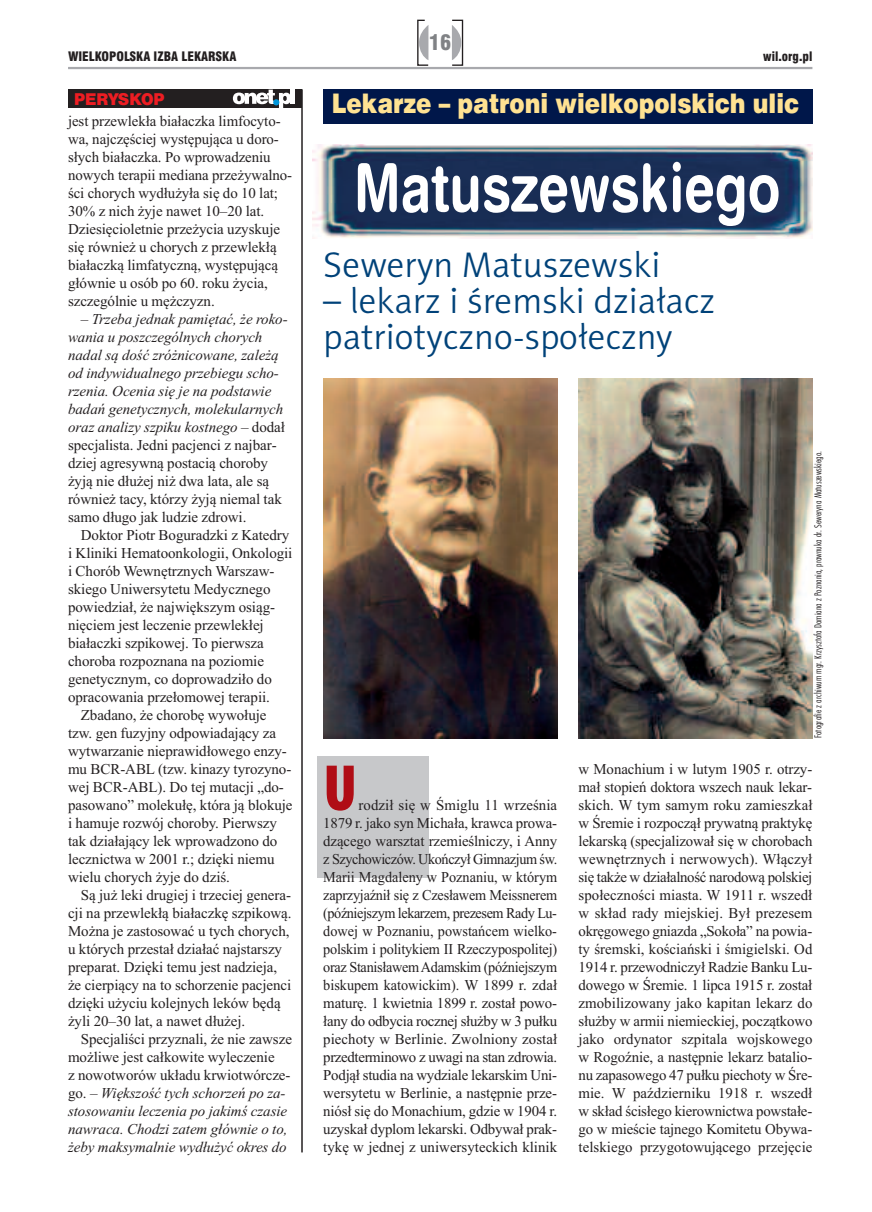
<style>
.page{position:relative;width:872px;height:1212px;background:#fff}
.page>*{position:absolute;margin:0;border:0;box-sizing:border-box;transform-origin:0 0}
.t1{font:66.45px "Swis 721 Bd Rnd EU";color:#fff;scale:.81 1}
.t2{font:900 condensed 66px "Myriad Pro";color:#b00d15}
.t3{font:36px/36px "Naomi Sans EFNTT Light";color:#004279}
.t4{font:27px "Swis 721 Blk EU";color:#ffe292;scale:.85 1}
.t5{font:21px "Swis 721 Blk Cn EU";color:#808285}
.t6{font:15px/18px "Times New Roman";letter-spacing:-.005em;color:#231f20;text-align:justify}
.t7{font:italic 15px/18px "Times New Roman";letter-spacing:-.005em;color:#231f20}
.t8{font:15px "Swis 721 Blk 2 EU";letter-spacing:-.005em;color:#ee1d23}
.t9{font:12.75px "Swis 721 Blk Cn EU";color:#231f20}
.t10{font:10.5px "Futura TEE Ligh Cond";color:#231f20}
.s1{font-style:normal}
</style>
<div class="page">
<div style="left:317px;top:756px;width:112px;height:122px;background:#c7c8ca"></div>
<div style="left:451px;top:20px;width:12px;height:46px;border:1px solid #231f20"></div>
<svg style="left:452px;top:25px;width:9px;height:35px"></svg>
<svg style="left:417px;top:19px;width:12px;height:47px"></svg>
<hr style="left:68px;top:67px;width:744px;height:2px;background:#a8a9ad">
<div style="left:68px;top:89px;width:234px;height:19px;background:#231f20"></div>
<hr style="left:301px;top:89px;width:2px;height:1063px;background:#231f20">
<hr style="left:291px;top:89px;width:4px;height:15px;background:#fff">
<svg style="left:233px;top:90px;width:58px;height:18px"></svg>
<img style="left:578px;top:378px;width:234px;height:360px">
<img style="left:323px;top:378px;width:234px;height:360px">
<img style="left:313px;top:144px;width:499px;height:94px">
<div style="left:323px;top:89px;width:489px;height:34px;background:#00174a"></div>
<h3 class="t5" style="left:429px;top:30px;width:24px">16</h3>
<p class="t9" style="left:68px;top:48px;width:170px">WIELKOPOLSKA IZBA LEKARSKA</p>
<p class="t9" style="left:763px;top:48px;width:51px">wil.org.pl</p>
<p class="t8" style="left:74px;top:89px;width:92px">PERYSKOP</p>
<p class="t6" style="left:68px;top:112px;width:226px;text-align:left">jest przewlekła białaczka limfocyto&shy;wa, najczęściej występująca u doro&shy;słych białaczka. Po wprowadzeniu nowych terapii mediana przeżywalno&shy;ści chorych wydłużyła się do 10 lat; 30% z nich żyje nawet 10–20 lat.<br>Dziesięcioletnie przeżycia uzyskuje się również u chorych z przewlekłą białaczką limfatyczną, występującą głównie u osób po 60. roku życia, szczególnie u mężczyzn.</p>
<p class="t7" style="left:68px;top:310px;width:221px;text-indent:13px"><span class="s1">–</span> Trzeba jednak pamiętać, że roko&shy;wania u poszczególnych chorych nadal są dość zróżnicowane, zależą od indywidualnego przebiegu scho&shy;rzenia. Ocenia się je na podstawie badań genetycznych, molekularnych oraz analizy szpiku kostnego <span class="s1">– dodał specjalista. Jedni pacjenci z najbar&shy;dziej agresywną postacią choroby żyją nie dłużej niż dwa lata, ale są również tacy, którzy żyją niemal tak samo długo jak ludzie zdrowi.</span></p>
<p class="t6" style="left:81px;top:526px;width:210px">Doktor Piotr Boguradzki z Katedry</p>
<p class="t6" style="left:68px;top:544px;width:226px">i Kliniki Hematoonkologii, Onkologii</p>
<p class="t6" style="left:68px;top:562px;width:208px">i Chorób Wewnętrznych Warszaw-</p>
<p class="t6" style="left:68px;top:580px;width:204px">skiego Uniwersytetu Medycznego</p>
<p class="t6" style="left:68px;top:598px;width:208px">powiedział, że największym osiąg-</p>
<p class="t6" style="left:68px;top:616px;width:197px">nięciem jest leczenie przewlekłej</p>
<p class="t6" style="left:68px;top:634px;width:197px">białaczki szpikowej. To pierwsza</p>
<p class="t6" style="left:68px;top:652px;width:197px">choroba rozpoznana na poziomie</p>
<p class="t6" style="left:68px;top:670px;width:205px">genetycznym, co doprowadziło do</p>
<p class="t6" style="left:68px;top:688px;width:203px">opracowania przełomowej terapii.</p>
<p class="t6" style="left:81px;top:706px;width:187px">Zbadano, że chorobę wywołuje</p>
<p class="t6" style="left:68px;top:724px;width:209px">tzw. gen fuzyjny odpowiadający za</p>
<p class="t6" style="left:68px;top:742px;width:220px">wytwarzanie nieprawidłowego enzy-</p>
<p class="t6" style="left:68px;top:760px;width:225px">mu BCR-ABL (tzw. kinazy tyrozyno-</p>
<p class="t6" style="left:68px;top:778px;width:217px">wej BCR-ABL). Do tej mutacji „do-</p>
<p class="t6" style="left:68px;top:796px;width:226px">pasowano” molekułę, która ją blokuje</p>
<p class="t6" style="left:68px;top:814px;width:210px">i hamuje rozwój choroby. Pierwszy</p>
<p class="t6" style="left:68px;top:832px;width:211px">tak działający lek wprowadzono do</p>
<p class="t6" style="left:68px;top:850px;width:208px">lecznictwa w 2001 r.; dzięki niemu</p>
<p class="t6" style="left:68px;top:868px;width:163px">wielu chorych żyje do dziś.</p>
<p class="t6" style="left:81px;top:886px;width:212px">Są już leki drugiej i trzeciej genera-</p>
<p class="t6" style="left:68px;top:904px;width:225px">cji na przewlekłą białaczkę szpikową.</p>
<p class="t6" style="left:68px;top:922px;width:223px">Można je zastosować u tych chorych,</p>
<p class="t6" style="left:68px;top:940px;width:215px">u których przestał działać najstarszy</p>
<p class="t6" style="left:68px;top:958px;width:211px">preparat. Dzięki temu jest nadzieja,</p>
<p class="t6" style="left:68px;top:976px;width:225px">że cierpiący na to schorzenie pacjenci</p>
<p class="t6" style="left:68px;top:994px;width:214px">dzięki użyciu kolejnych leków będą</p>
<p class="t6" style="left:68px;top:1012px;width:179px">żyli 20–30 lat, a nawet dłużej.</p>
<p class="t6" style="left:81px;top:1030px;width:213px">Specjaliści przyznali, że nie zawsze</p>
<p class="t6" style="left:68px;top:1048px;width:208px">możliwe jest całkowite wyleczenie</p>
<p class="t6" style="left:68px;top:1066px;width:224px">z nowotworów układu krwiotwórcze-</p>
<p class="t7" style="left:68px;top:1084px;width:219px"><span class="s1">go. –</span> Większość tych schorzeń po za-</p>
<p class="t7" style="left:68px;top:1102px;width:221px">stosowaniu leczenia po jakimś czasie</p>
<p class="t7" style="left:68px;top:1120px;width:221px">nawraca. Chodzi zatem głównie o to,</p>
<p class="t7" style="left:68px;top:1138px;width:220px">żeby maksymalnie wydłużyć okres do</p>
<h3 class="t4" style="left:332px;top:86px;width:551px">Lekarze – patroni wielkopolskich ulic</h3>
<h1 class="t1" style="left:354px;top:148px;width:528px">Matuszewskiego</h1>
<h3 class="t3" style="left:323px;top:246px;width:338px">Seweryn Matuszewski</h3>
<h3 class="t3" style="left:323px;top:282px;width:393px">– lekarz i śremski działacz patriotyczno-społeczny</h3>
<p class="t10" style="left:812px;top:738px;width:289px;rotate:-90deg">Fotografie z archiwum mgr. Krzysztofa Domiana z Poznania, prawnuka dr. Seweryna Matuszewskiego.</p>
<h2 class="t2" style="left:323px;top:765px;width:35px">U</h2>
<p class="t6" style="left:323px;top:796px;width:235px;text-indent:35px">rodził się w Śmiglu 11 września 1879 r. jako syn Michała, krawca prowa&shy;dzącego warsztat rzemieślniczy, i Anny z Szychowiczów. Ukończył Gimnazjum św.<br>Marii Magdaleny w Poznaniu, w którym zaprzyjaźnił się z Czesławem Meissnerem (późniejszym lekarzem, prezesem Rady Lu&shy;dowej w Poznaniu, powstańcem wielko&shy;polskim i politykiem II Rzeczypospolitej) oraz StanisławemAdamskim (późniejszym biskupem katowickim). W 1899 r. zdał maturę. 1 kwietnia 1899 r. został powo&shy;łany do odbycia rocznej służby w 3 pułku piechoty w Berlinie. Zwolniony został przedterminowo z uwagi na stan zdrowia.<br>Podjął studia na wydziale lekarskim Uni&shy;wersytetu w Berlinie, a następnie prze&shy;niósł się do Monachium, gdzie w 1904 r. uzyskał dyplom lekarski. Odbywał prak&shy;tykę w jednej z uniwersyteckich klinik</p>
<p class="t6" style="left:578px;top:760px;width:235px">w Monachium i w lutym 1905 r. otrzy&shy;mał stopień doktora wszech nauk lekar&shy;skich. W tym samym roku zamieszkał w Śremie i rozpoczął prywatną praktykę lekarską (specjalizował się w chorobach wewnętrznych i nerwowych). Włączył się także w działalność narodową polskiej społeczności miasta. W 1911 r. wszedł w skład rady miejskiej. Był prezesem okręgowego gniazda „Sokoła” na powia&shy;ty śremski, kościański i śmigielski. Od 1914 r. przewodniczył Radzie Banku Lu&shy;dowego w Śremie. 1 lipca 1915 r. został zmobilizowany jako kapitan lekarz do służby w armii niemieckiej, początkowo jako ordynator szpitala wojskowego w Rogoźnie, a następnie lekarz batalio&shy;nu zapasowego 47 pułku piechoty w Śre&shy;mie. W październiku 1918 r. wszedł w skład ścisłego kierownictwa powstałe&shy;go w mieście tajnego Komitetu Obywa&shy;telskiego przygotowującego przejęcie</p>
</div>
